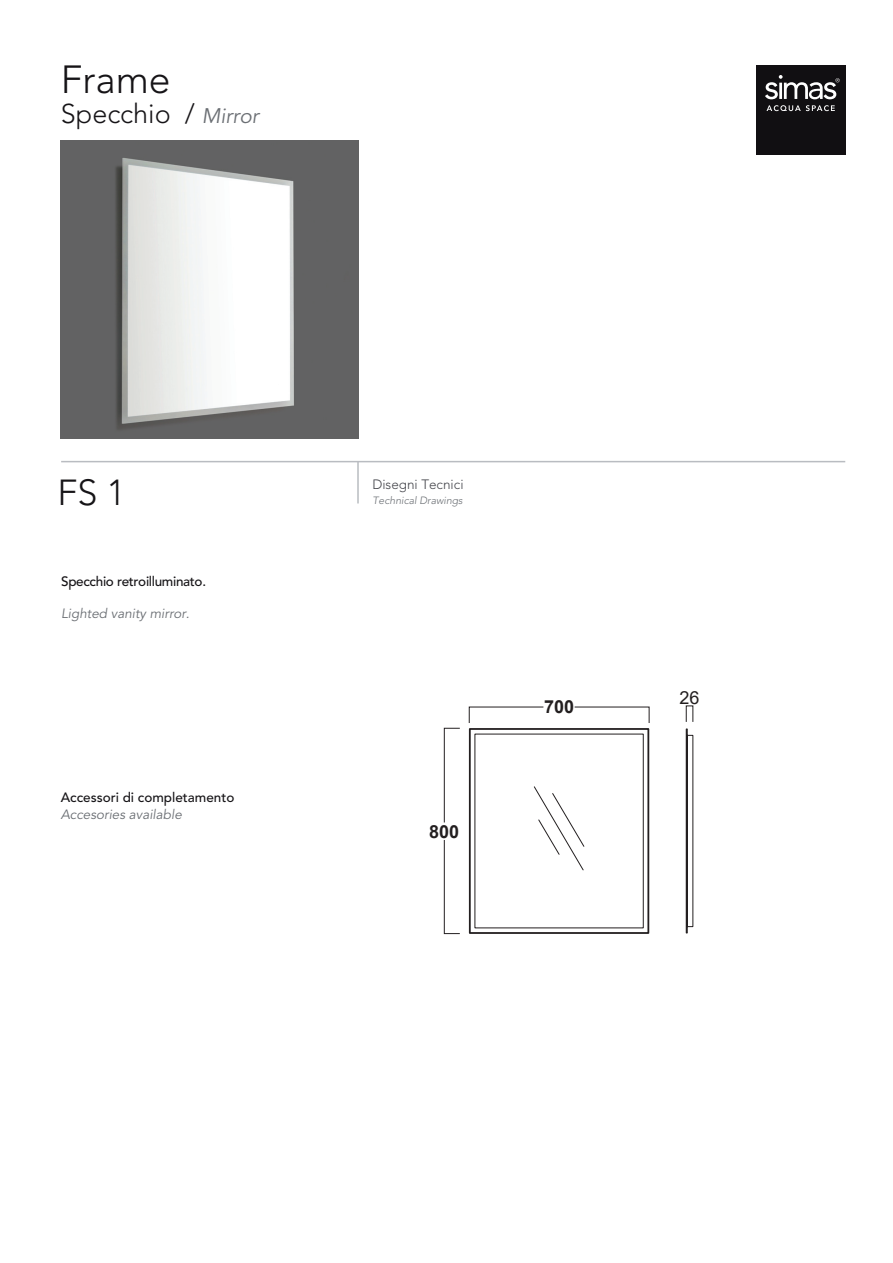
<style>
.page{position:relative;width:893px;height:1263px;background:#fff}
.page>*{position:absolute;margin:0;border:0;box-sizing:border-box;transform-origin:0 0}
.t1{font:300 39px "Avenir";color:#161417}
.t2{font:300 36px "Avenir";color:#161417}
.t3{font:300 27px "Avenir";color:#161417}
.t4{font:700 18px "Arial";color:#231f20}
.t5{font:18px "Arial";color:#231f20}
.t6{font:500 13.5px "Avenir";letter-spacing:-.01em;color:#161417}
.t7{font:italic 13.5px "Avenir";color:#6b6f74}
.t8{font:300 13.5px "Avenir";color:#45464c}
.t9{font:italic 300 10.5px "Avenir";color:#6b6f74}
.s1{font-weight:400;font-style:italic;font-size:21px;color:#6b6f74}
</style>
<div class="page">
<hr style="left:61px;top:461px;width:784px;height:1px;background:#b9bcc1">
<hr style="left:357px;top:462px;width:2px;height:41px;background:#b9bcc1">
<div style="left:756px;top:66px;width:89px;height:89px;background:#110f12"></div>
<svg style="left:765px;top:75px;width:75px;height:24px"></svg>
<svg style="left:766px;top:105px;width:69px;height:6px"></svg>
<img style="left:61px;top:140px;width:297px;height:298px">
<svg style="left:474px;top:728px;width:220px;height:206px"></svg>
<svg style="left:534px;top:787px;width:50px;height:83px"></svg>
<svg style="left:574px;top:707px;width:76px;height:16px"></svg>
<svg style="left:469px;top:707px;width:75px;height:16px"></svg>
<div style="left:686px;top:706px;width:7px;height:16px;border:1px solid #231f20"></div>
<svg style="left:444px;top:728px;width:16px;height:95px"></svg>
<svg style="left:444px;top:840px;width:16px;height:94px"></svg>
<h1 class="t1" style="left:61px;top:63px;width:111px">Frame</h1>
<h3 class="t3" style="left:61px;top:102px;width:199px">Specchio / <span class="s1">Mirror</span></h3>
<h2 class="t2" style="left:58px;top:477px;width:70px">FS 1</h2>
<p class="t6" style="left:61px;top:575px;width:146px">Specchio retroilluminato.</p>
<p class="t7" style="left:61px;top:608px;width:130px">Lighted vanity mirror.</p>
<p class="t6" style="left:61px;top:792px;width:175px">Accessori di completamento</p>
<p class="t7" style="left:61px;top:808px;width:123px">Accesories available</p>
<p class="t8" style="left:372px;top:479px;width:93px">Disegni Tecnici</p>
<p class="t9" style="left:373px;top:496px;width:92px">Technical Drawings</p>
<h3 class="t4" style="left:429px;top:822px;width:31px">800</h3>
<h3 class="t4" style="left:544px;top:697px;width:31px">700</h3>
<h3 class="t5" style="left:679px;top:687px;width:21px">26</h3>
</div>
